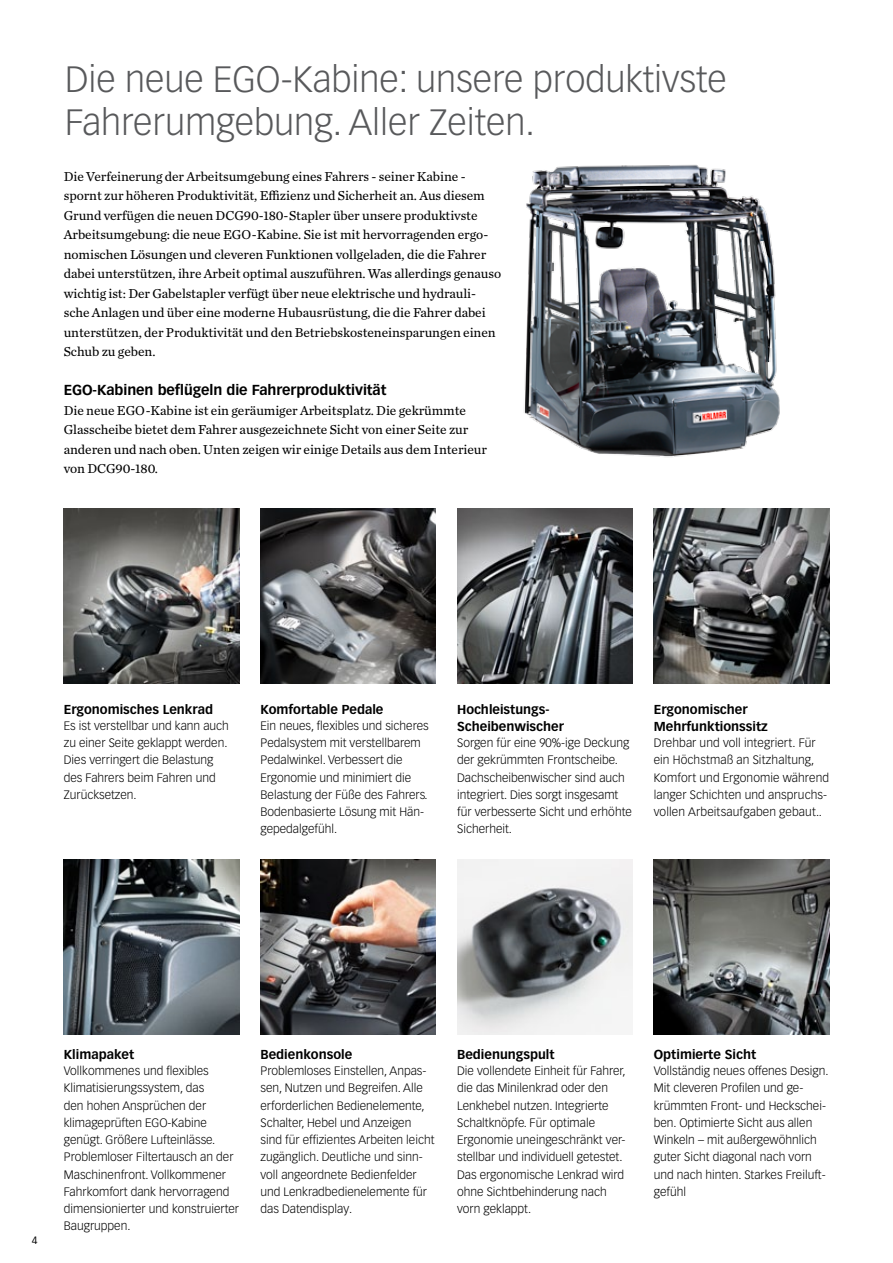
<style>
.page{position:relative;width:893px;height:1263px;background:#fff}
.page>*{position:absolute;margin:0;border:0;box-sizing:border-box;transform-origin:0 0}
.t1{font:300 36px/43.2px "Vectora LT Pro";color:#58595b}
.t2{font:700 14.25px "Vectora LT Pro";letter-spacing:-.005em;color:#000}
.t3{font:13.5px/19.5px "Chronicle Text G2";letter-spacing:-.005em;color:#000}
.t4{font:700 12.75px/17.2px "Vectora LT Pro";color:#000}
.t5{font:300 12px/17.2px "Vectora LT Pro";color:#000}
.t6{font:10.5px "Vectora LT Pro";color:#000}
</style>
<div class="page">
<img style="left:64px;top:859px;width:175px;height:175px">
<img style="left:457px;top:859px;width:175px;height:175px">
<img style="left:64px;top:508px;width:175px;height:176px">
<img style="left:260px;top:859px;width:176px;height:175px">
<img style="left:260px;top:508px;width:176px;height:176px">
<img style="left:457px;top:508px;width:175px;height:176px">
<img style="left:654px;top:508px;width:175px;height:176px">
<img style="left:654px;top:859px;width:175px;height:175px">
<img style="left:524px;top:164px;width:256px;height:294px">
<h1 class="t1" style="left:65px;top:57px;width:663px">Die neue EGO-Kabine: unsere produktivste<br>Fahrerumgebung. Aller Zeiten.</h1>
<p class="t3" style="left:64px;top:166px;width:439px">Die Verfeinerung der Arbeitsumgebung eines Fahrers - seiner Kabine - spornt zur höheren Produktivität, Effizienz und Sicherheit an. Aus diesem Grund verfügen die neuen DCG90-180-Stapler über unsere produktivste Arbeitsumgebung: die neue EGO-Kabine. Sie ist mit hervorragenden ergo&shy;nomischen Lösungen und cleveren Funktionen vollgeladen, die die Fahrer dabei unterstützen, ihre Arbeit optimal auszuführen. Was allerdings genauso wichtig ist: Der Gabelstapler verfügt über neue elektrische und hydrauli&shy;sche Anlagen und über eine moderne Hubausrüstung, die die Fahrer dabei unterstützen, der Produktivität und den Betriebskosteneinsparungen einen Schub zu geben.</p>
<p class="t2" style="left:64px;top:382px;width:324px">EGO-Kabinen beflügeln die Fahrerproduktivität</p>
<p class="t3" style="left:64px;top:400px;width:425px">Die neue EGO-Kabine ist ein geräumiger Arbeitsplatz. Die gekrümmte Glasscheibe bietet dem Fahrer ausgezeichnete Sicht von einer Seite zur anderen und nach oben. Unten zeigen wir einige Details aus dem Interieur von DCG90-180.</p>
<p class="t4" style="left:64px;top:701px;width:151px">Ergonomisches Lenkrad</p>
<p class="t5" style="left:64px;top:717px;width:167px">Es ist verstellbar und kann auch zu einer Seite geklappt werden.<br>Dies verringert die Belastung des Fahrers beim Fahren und<br>Zurücksetzen.</p>
<p class="t4" style="left:260px;top:701px;width:125px">Komfortable Pedale</p>
<p class="t5" style="left:260px;top:717px;width:170px">Ein neues, flexibles und sicheres<br>Pedalsystem mit verstellbarem<br>Pedalwinkel. Verbessert die<br>Ergonomie und minimiert die<br>Belastung der Füße des Fahrers.<br>Bodenbasierte Lösung mit Hän&shy;gepedalgefühl.</p>
<p class="t4" style="left:457px;top:701px;width:108px">Hochleistungs-<br>Scheibenwischer</p>
<p class="t5" style="left:457px;top:734px;width:176px">Sorgen für eine 90%-ige Deckung der gekrümmten Frontscheibe.<br>Dachscheibenwischer sind auch integriert. Dies sorgt insgesamt für verbesserte Sicht und erhöhte<br>Sicherheit.</p>
<p class="t4" style="left:654px;top:701px;width:116px">Ergonomischer<br>Mehrfunktionssitz</p>
<p class="t5" style="left:654px;top:734px;width:177px">Drehbar und voll integriert. Für ein Höchstmaß an Sitzhaltung,<br>Komfort und Ergonomie während langer Schichten und anspruchs&shy;vollen Arbeitsaufgaben gebaut..</p>
<p class="t6" style="left:32px;top:1234px;width:7px">4</p>
<p class="t4" style="left:64px;top:1046px;width:72px">Klimapaket</p>
<p class="t5" style="left:64px;top:1062px;width:177px">Vollkommenes und flexibles<br>Klimatisierungssystem, das<br>den hohen Ansprüchen der klimageprüften EGO-Kabine genügt. Größere Lufteinlässe.<br>Problemloser Filtertausch an der<br>Maschinenfront. Vollkommener<br>Fahrkomfort dank hervorragend dimensionierter und konstruierter<br>Baugruppen.</p>
<p class="t4" style="left:260px;top:1046px;width:93px">Bedienkonsole</p>
<p class="t5" style="left:260px;top:1062px;width:176px">Problemloses Einstellen, Anpas&shy;sen, Nutzen und Begreifen. Alle erforderlichen Bedienelemente,<br>Schalter, Hebel und Anzeigen sind für effizientes Arbeiten leicht zugänglich. Deutliche und sinn&shy;voll angeordnete Bedienfelder und Lenkradbedienelemente für das Datendisplay.</p>
<p class="t4" style="left:457px;top:1046px;width:99px">Bedienungspult</p>
<p class="t5" style="left:457px;top:1062px;width:170px">Die vollendete Einheit für Fahrer, die das Minilenkrad oder den<br>Lenkhebel nutzen. Integrierte<br>Schaltknöpfe. Für optimale<br>Ergonomie uneingeschränkt ver&shy;stellbar und individuell getestet.<br>Das ergonomische Lenkrad wird ohne Sichtbehinderung nach vorn geklappt.</p>
<p class="t4" style="left:654px;top:1046px;width:104px">Optimierte Sicht</p>
<p class="t5" style="left:654px;top:1062px;width:176px">Vollständig neues offenes Design.<br>Mit cleveren Profilen und ge&shy;krümmten Front- und Heckschei&shy;ben. Optimierte Sicht aus allen<br>Winkeln – mit außergewöhnlich guter Sicht diagonal nach vorn und nach hinten. Starkes Freiluft&shy;gefühl</p>
</div>
